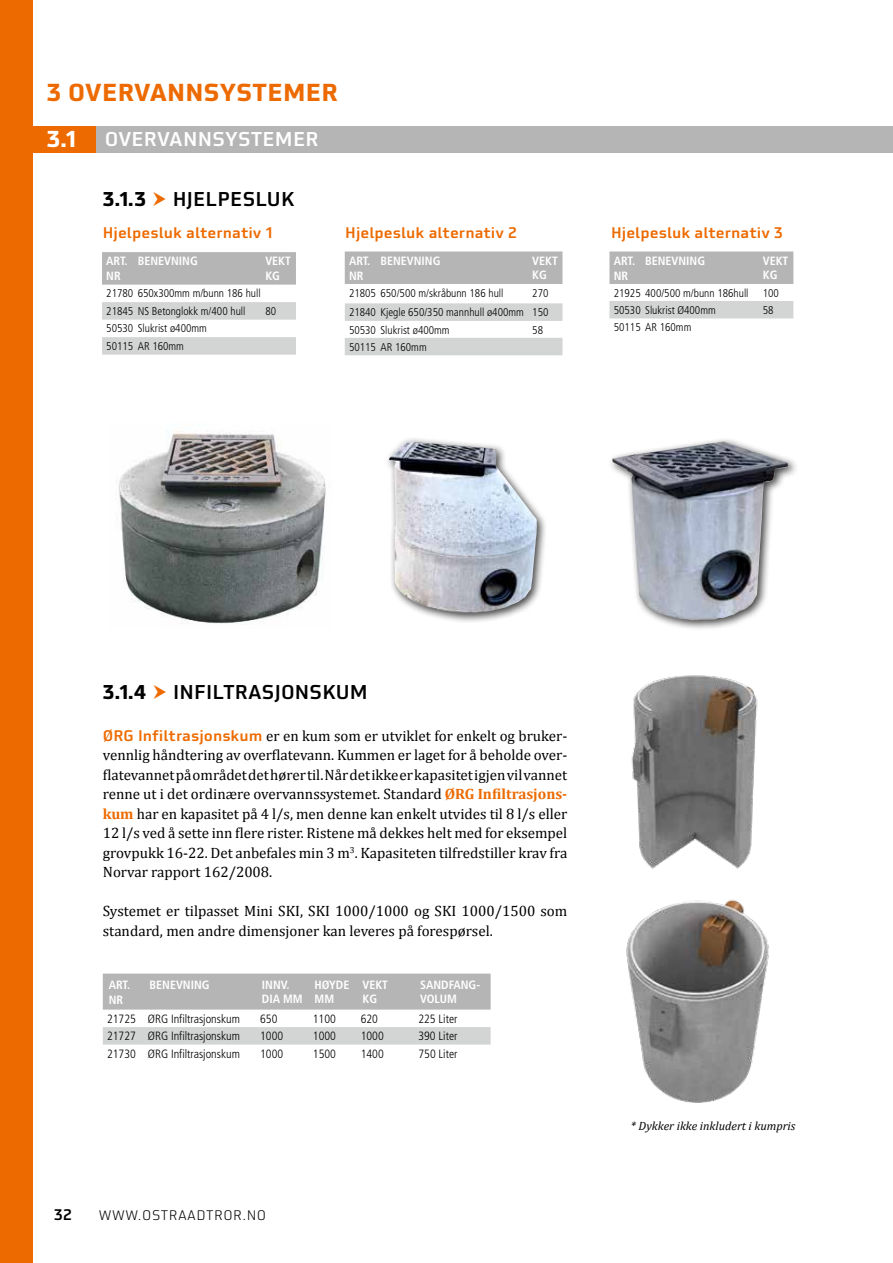
<style>
.page{position:relative;width:893px;height:1263px;background:#fff}
.page>*{position:absolute;margin:0;border:0;box-sizing:border-box;transform-origin:0 0}
.t1{font:700 24px "Utility OT";letter-spacing:.01em;color:#ed6a00}
.t2{font:700 22.5px "Utility OT";color:#fff}
.t3{font:500 19.5px "Utility OT";letter-spacing:.01em;color:#000}
.t4{font:500 19.5px "Utility OT";letter-spacing:.01em;color:#fff}
.t5{font:700 19.5px "Utility OT";color:#000}
.t6{font:15px/19.5px "Cambria";color:#000;text-align:justify}
.t7{font:500 15px "Utility OT";color:#ed6a00}
.t8{font:500 15px "Utility OT";color:#000}
.t9{font:300 13.5px "Utility OT";letter-spacing:.04em;color:#000}
.t10{font:300 condensed 12px "Frutiger";color:#000}
.t11{font:700 condensed 12px/14.4px "Frutiger LT Pro";color:#fff}
.t12{font:italic 12px "Cambria";color:#000}
.t13{font:300 condensed 11.25px/17.5px "Frutiger";color:#000}
.s1{font-family:"Utility OT";font-weight:500;color:#ed6a00}
.s2{font-weight:700;color:#ed6a00}
</style>
<div class="page">
<div style="left:0;top:126px;width:893px;height:27px;background:#b5b5b5"></div>
<div style="left:0;top:126px;width:96px;height:27px;background:#ed6a00"></div>
<div style="left:0;top:0;width:32px;height:1263px;background:#ed6a00"></div>
<img style="left:626px;top:903px;width:143px;height:200px">
<img style="left:631px;top:675px;width:127px;height:228px">
<div style="left:384px;top:436px;width:164px;height:188px;background:#000;opacity:.75"></div>
<img style="left:389px;top:441px;width:148px;height:172px">
<div style="left:608px;top:436px;width:191px;height:195px;background:#000;opacity:.75"></div>
<img style="left:612px;top:441px;width:176px;height:179px">
<img style="left:116px;top:431px;width:210px;height:193px">
<div style="left:103px;top:973px;width:388px;height:36px;background:#b5b5b5"></div>
<div style="left:103px;top:1027px;width:388px;height:17px;background:#d3d4d4"></div>
<div style="left:102px;top:252px;width:194px;height:33px;background:#b5b5b5"></div>
<svg style="left:102px;top:302px;width:194px;height:53px"></svg>
<div style="left:345px;top:251px;width:217px;height:33px;background:#b5b5b5"></div>
<svg style="left:345px;top:303px;width:217px;height:52px"></svg>
<div style="left:609px;top:251px;width:184px;height:33px;background:#b5b5b5"></div>
<div style="left:609px;top:301px;width:184px;height:17px;background:#d3d4d4"></div>
<h1 class="t1" style="left:47px;top:77px;width:293px">3 OVERVANNSYSTEMER</h1>
<h2 class="t2" style="left:47px;top:124px;width:31px">3.1</h2>
<h3 class="t4" style="left:105px;top:127px;width:215px">OVERVANNSYSTEMER</h3>
<h3 class="t5" style="left:103px;top:187px;width:45px">3.1.3</h3>
<h3 class="t3" style="left:173px;top:187px;width:123px">HJELPESLUK</h3>
<p class="t7" style="left:103px;top:223px;width:171px">Hjelpesluk alternativ 1</p>
<p class="t7" style="left:345px;top:223px;width:173px">Hjelpesluk alternativ 2</p>
<p class="t7" style="left:611px;top:224px;width:173px">Hjelpesluk alternativ 3</p>
<p class="t11" style="left:106px;top:254px;width:23px;line-height:15px">ART.<br>NR</p>
<p class="t11" style="left:138px;top:254px;width:62px">BENEVNING</p>
<p class="t11" style="left:265px;top:254px;width:27px">VEKT<br>KG</p>
<p class="t13" style="left:106px;top:285px;width:156px">21780 650x300mm m/bunn 186 hull<br>21845 NS Betonglokk m/400 hull</p>
<p class="t13" style="left:265px;top:302px;width:12px">80</p>
<p class="t13" style="left:106px;top:320px;width:102px">50530 Slukrist ø400mm<br>50115 AR 160mm</p>
<p class="t11" style="left:349px;top:253px;width:23px;line-height:15px">ART.<br>NR</p>
<p class="t11" style="left:380px;top:253px;width:61px">BENEVNING</p>
<p class="t11" style="left:532px;top:253px;width:27px">VEKT<br>KG</p>
<p class="t13" style="left:349px;top:284px;width:156px">21805 650/500 m/skråbunn 186 hull</p>
<p class="t13" style="left:349px;top:283px;width:201px;line-height:19.4px;text-align:right">270<br>21840 Kjegle 650/350 mannhull ø400mm 150</p>
<p class="t13" style="left:349px;top:321px;width:102px">50530 Slukrist ø400mm</p>
<p class="t13" style="left:532px;top:321px;width:12px">58</p>
<p class="t13" style="left:349px;top:338px;width:79px">50115 AR 160mm</p>
<p class="t11" style="left:614px;top:253px;width:23px;line-height:15px">ART.<br>NR</p>
<p class="t11" style="left:645px;top:253px;width:61px">BENEVNING</p>
<p class="t11" style="left:763px;top:253px;width:27px">VEKT<br>KG</p>
<p class="t13" style="left:614px;top:284px;width:136px">21925 400/500 m/bunn 186hull</p>
<p class="t13" style="left:763px;top:284px;width:18px">100</p>
<p class="t13" style="left:614px;top:301px;width:104px">50530 Slukrist Ø400mm</p>
<p class="t13" style="left:763px;top:301px;width:12px">58</p>
<p class="t13" style="left:614px;top:319px;width:79px">50115 AR 160mm</p>
<h3 class="t5" style="left:103px;top:679px;width:45px">3.1.4</h3>
<h3 class="t3" style="left:173px;top:679px;width:196px">INFILTRASJONSKUM</h3>
<p class="t6" style="left:103px;top:726px;width:466px"><span class="s1">ØRG Infiltrasjonskum</span> er en kum som er utviklet for enkelt og bruker&shy;vennlig håndtering av overflatevann. Kummen er laget for å beholde over&shy;flatevannet på området det hører til. Når det ikke er kapasitet igjen vil vannet renne ut i det ordinære overvannssystemet. Standard <span class="s2">ØRG Infiltrasjons&shy;kum</span> har en kapasitet på 4 l/s, men denne kan enkelt utvides til 8 l/s eller 12 l/s ved å sette inn flere rister. Ristene må dekkes helt med for eksempel grovpukk 16-22. Det anbefales min 3 m<sup>3</sup>. Kapasiteten tilfredstiller krav fra Norvar rapport 162/2008.</p>
<p class="t6" style="left:103px;top:901px;width:466px">Systemet er tilpasset Mini SKI, SKI 1000/1000 og SKI 1000/1500 som standard, men andre dimensjoner kan leveres på forespørsel.</p>
<p class="t11" style="left:109px;top:977px;width:23px;line-height:15px">ART.<br>NR</p>
<p class="t11" style="left:150px;top:977px;width:61px">BENEVNING</p>
<p class="t11" style="left:262px;top:977px;width:42px">INNV.<br>DIA MM</p>
<p class="t11" style="left:315px;top:977px;width:36px">HØYDE<br>MM</p>
<p class="t11" style="left:362px;top:977px;width:27px">VEKT<br>KG</p>
<p class="t11" style="left:420px;top:977px;width:61px">SANDFANG-<br>VOLUM</p>
<p class="t10" style="left:107px;top:1012px;width:134px">21725 ØRG Infiltrasjonskum</p>
<p class="t10" style="left:260px;top:1012px;width:19px">650</p>
<p class="t10" style="left:313px;top:1012px;width:25px">1100</p>
<p class="t10" style="left:361px;top:1012px;width:19px">620</p>
<p class="t10" style="left:418px;top:1012px;width:41px">225 Liter</p>
<p class="t10" style="left:107px;top:1029px;width:134px">21727 ØRG Infiltrasjonskum</p>
<p class="t10" style="left:260px;top:1029px;width:25px">1000</p>
<p class="t10" style="left:313px;top:1029px;width:25px">1000</p>
<p class="t10" style="left:361px;top:1029px;width:25px">1000</p>
<p class="t10" style="left:418px;top:1029px;width:41px">390 Liter</p>
<p class="t10" style="left:107px;top:1047px;width:134px">21730 ØRG Infiltrasjonskum</p>
<p class="t10" style="left:260px;top:1047px;width:25px">1000</p>
<p class="t10" style="left:313px;top:1047px;width:25px">1500</p>
<p class="t10" style="left:361px;top:1047px;width:25px">1400</p>
<p class="t10" style="left:418px;top:1047px;width:41px">750 Liter</p>
<p class="t8" style="left:54px;top:1205px;width:19px">32</p>
<p class="t9" style="left:99px;top:1208px;width:169px">WWW.OSTRAADTROR.NO</p>
<p class="t12" style="left:631px;top:1117px;width:166px">* Dykker ikke inkludert i kumpris</p>
</div>
